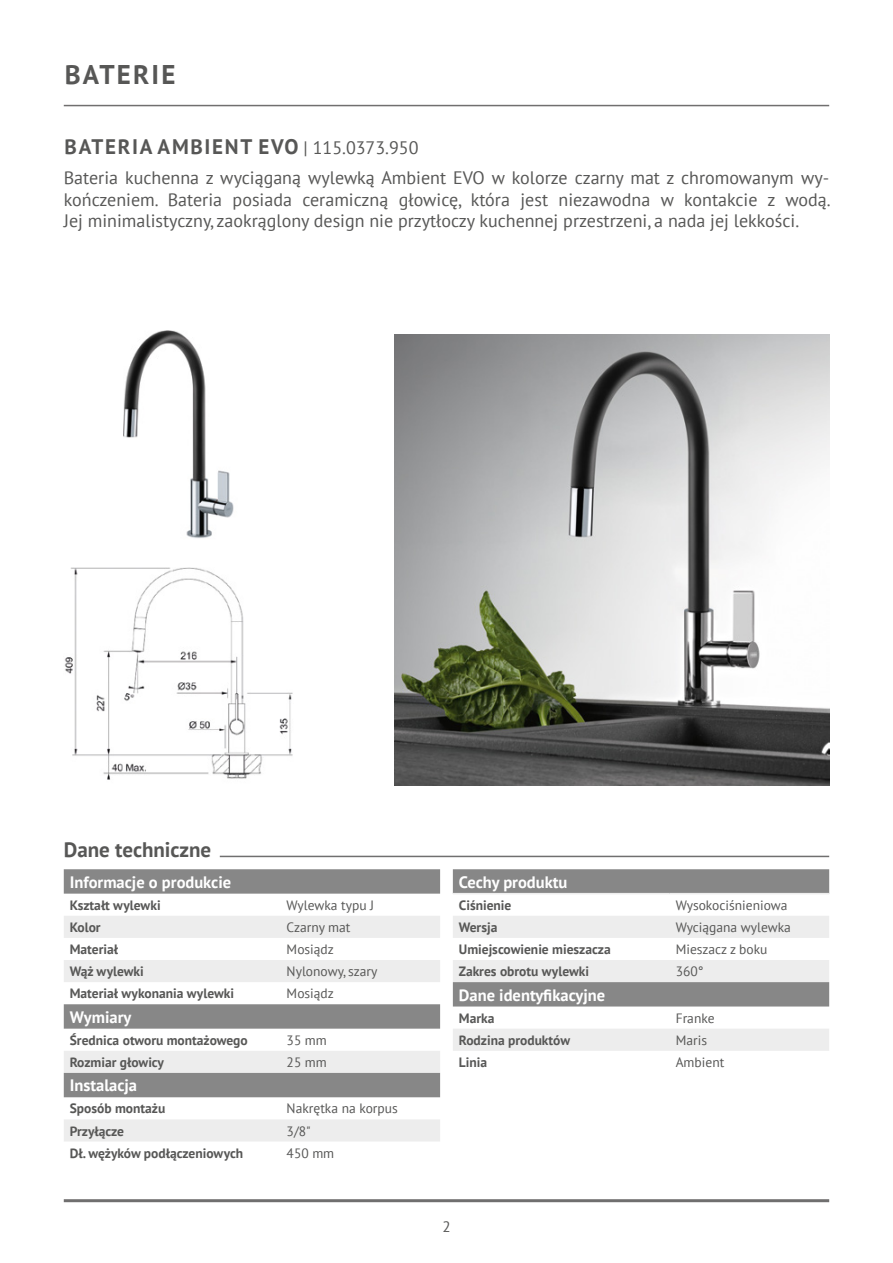
<style>
.page{position:relative;width:893px;height:1263px;background:#fff}
.page>*{position:absolute;margin:0;border:0;box-sizing:border-box;transform-origin:0 0}
.t1{font:700 27px "PT Sans";letter-spacing:.08em;color:#575756}
.t2{font:700 21px "PT Sans";letter-spacing:.08em;color:#575756}
.t3{font:700 21px "PT Sans";color:#575756}
.t4{font:18px/21.6px "PT Sans";color:#575756;text-align:justify}
.t5{font:700 16.5px "PT Sans";color:#fff}
.t6{font:15px "PT Sans";color:#575756}
.t7{font:700 13.5px "PT Sans";color:#575756}
.t8{font:13.5px "PT Sans";color:#575756}
.s1{font-weight:400;font-size:18px}
</style>
<div class="page">
<hr style="left:64px;top:105px;width:765px;height:1px;background:#706f6f">
<hr style="left:64px;top:1199px;width:765px;height:3px;background:#706f6f">
<img style="left:394px;top:334px;width:435px;height:452px">
<img style="left:123px;top:330px;width:111px;height:208px">
<img style="left:64px;top:567px;width:229px;height:213px">
<hr style="left:220px;top:856px;width:609px;height:1px;background:#706f6f">
<svg style="left:64px;top:869px;width:376px;height:25px;background:#898989"></svg>
<svg style="left:64px;top:916px;width:376px;height:225px;fill:#f1f1f1"></svg>
<svg style="left:64px;top:1004px;width:376px;height:25px;background:#898989"></svg>
<div style="left:64px;top:1073px;width:376px;height:24px;background:#878787"></div>
<svg style="left:453px;top:869px;width:376px;height:24px;background:#888"></svg>
<svg style="left:453px;top:916px;width:376px;height:135px;fill:#ededed"></svg>
<div style="left:453px;top:982px;width:376px;height:24px;background:#878787"></div>
<hr style="left:453px;top:893px;width:217px;height:1px;background:#ededed">
<hr style="left:670px;top:893px;width:159px;height:1px;background:#ededed">
<h1 class="t1" style="left:65px;top:57px;width:112px">BATERIE</h1>
<p class="t2" style="left:65px;top:133px;width:355px">BATERIA AMBIENT EVO <span class="s1">| 115.0373.950</span></p>
<p class="t4" style="left:64px;top:166px;width:768px">Bateria kuchenna z wyciąganą wylewką Ambient EVO w kolorze czarny mat z chromowanym wy&shy;kończeniem. Bateria posiada ceramiczną głowicę, która jest niezawodna w kontakcie z wodą.<br>Jej minimalistyczny, zaokrąglony design nie przytłoczy kuchennej przestrzeni, a nada jej lekkości.</p>
<p class="t3" style="left:64px;top:836px;width:149px">Dane techniczne</p>
<p class="t5" style="left:70px;top:871px;width:163px">Informacje o produkcie</p>
<p class="t7" style="left:70px;top:896px;width:92px">Kształt wylewki</p>
<p class="t8" style="left:287px;top:896px;width:89px">Wylewka typu J</p>
<p class="t7" style="left:70px;top:918px;width:32px">Kolor</p>
<p class="t8" style="left:287px;top:918px;width:65px">Czarny mat</p>
<p class="t7" style="left:70px;top:940px;width:50px">Materiał</p>
<p class="t8" style="left:287px;top:940px;width:49px">Mosiądz</p>
<p class="t7" style="left:70px;top:962px;width:76px">Wąż wylewki</p>
<p class="t8" style="left:287px;top:963px;width:92px">Nylonowy, szary</p>
<p class="t7" style="left:70px;top:984px;width:166px">Materiał wykonania wylewki</p>
<p class="t8" style="left:287px;top:985px;width:49px">Mosiądz</p>
<p class="t5" style="left:70px;top:1006px;width:63px">Wymiary</p>
<p class="t7" style="left:70px;top:1031px;width:179px">Średnica otworu montażowego</p>
<p class="t8" style="left:287px;top:1031px;width:42px">35 mm</p>
<p class="t7" style="left:70px;top:1053px;width:96px">Rozmiar głowicy</p>
<p class="t8" style="left:287px;top:1053px;width:42px">25 mm</p>
<p class="t5" style="left:70px;top:1074px;width:69px">Instalacja</p>
<p class="t7" style="left:70px;top:1100px;width:97px">Sposób montażu</p>
<p class="t8" style="left:287px;top:1100px;width:113px">Nakrętka na korpus</p>
<p class="t7" style="left:70px;top:1122px;width:56px">Przyłącze</p>
<p class="t8" style="left:287px;top:1122px;width:26px">3/8"</p>
<p class="t7" style="left:70px;top:1144px;width:175px">Dł. wężyków podłączeniowych</p>
<p class="t8" style="left:287px;top:1144px;width:49px">450 mm</p>
<p class="t5" style="left:459px;top:871px;width:110px">Cechy produktu</p>
<p class="t7" style="left:459px;top:896px;width:54px">Ciśnienie</p>
<p class="t8" style="left:676px;top:896px;width:113px">Wysokociśnieniowa</p>
<p class="t7" style="left:459px;top:918px;width:40px">Wersja</p>
<p class="t8" style="left:676px;top:918px;width:117px">Wyciągana wylewka</p>
<p class="t7" style="left:459px;top:940px;width:153px">Umiejscowienie mieszacza</p>
<p class="t8" style="left:676px;top:940px;width:93px">Mieszacz z boku</p>
<p class="t7" style="left:459px;top:962px;width:132px">Zakres obrotu wylewki</p>
<p class="t8" style="left:676px;top:963px;width:29px">360°</p>
<p class="t5" style="left:459px;top:984px;width:148px">Dane identyfikacyjne</p>
<p class="t7" style="left:459px;top:1009px;width:37px">Marka</p>
<p class="t8" style="left:676px;top:1009px;width:40px">Franke</p>
<p class="t7" style="left:459px;top:1031px;width:113px">Rodzina produktów</p>
<p class="t8" style="left:676px;top:1031px;width:33px">Maris</p>
<p class="t7" style="left:459px;top:1053px;width:30px">Linia</p>
<p class="t8" style="left:676px;top:1053px;width:50px">Ambient</p>
<p class="t6" style="left:442px;top:1217px;width:10px">2</p>
</div>
